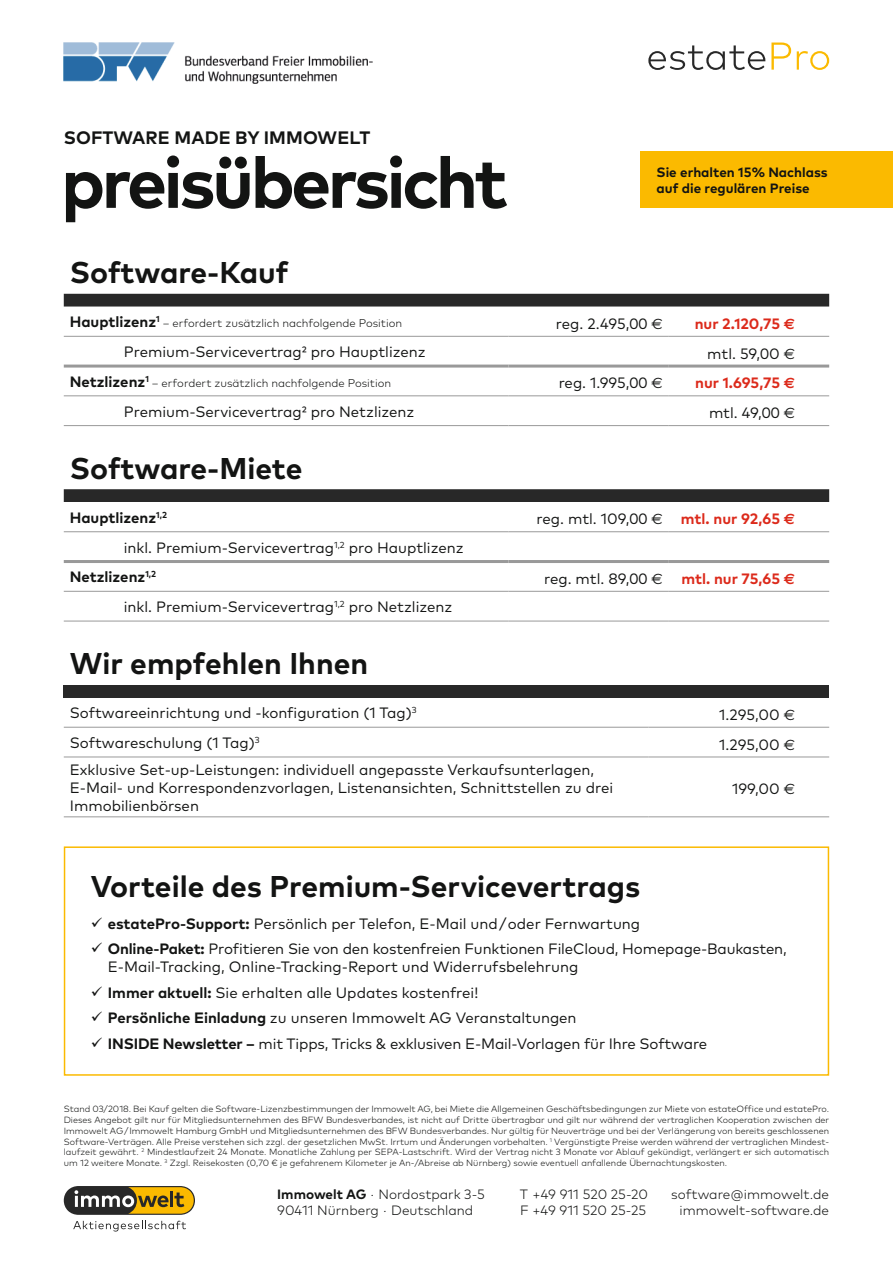
<style>
.page{position:relative;width:893px;height:1263px;background:#fff}
.page>*{position:absolute;margin:0;border:0;box-sizing:border-box;transform-origin:0 0}
.t1{font:700 72px "Mark OT";letter-spacing:-.05em;color:#131413}
.t2{font:700 30px "Mark OT";color:#131413}
.t3{font:700 18px "Mark OT";letter-spacing:.005em;color:#131413}
.t4{font:15px/18px "Mark OT";color:#131413}
.t5{font:700 15px "Mark OT";color:#dc2a1b}
.t6{font:700 15px "Mark OT";color:#131413}
.t7{font:300 13.5px "Mark OT";color:#131413}
.t8{font:700 13.5px/16.2px "Mark OT";color:#131413}
.t9{font:300 11.25px "Mark OT";color:#131413}
.t10{font:300 9px/10.8px "Mark OT";color:#131413}
.t11{font:700 8.7px "Mark OT";color:#131413}
.t12{font:8.7px "Mark OT";color:#131413}
.s1{font-weight:700;font-size:15px}
.s2{font-family:"Euro Sans Std"}
.s3{font-weight:700}
</style>
<div class="page">
<svg style="left:73px;top:1221px;width:113px;height:10px"></svg>
<svg style="left:64px;top:1186px;width:131px;height:29px;background:#89753b"></svg>
<svg style="left:648px;top:45px;width:117px;height:25px"></svg>
<svg style="left:771px;top:43px;width:20px;height:27px"></svg>
<svg style="left:797px;top:51px;width:32px;height:19px"></svg>
<div style="left:64px;top:294px;width:765px;height:12px;background:#282828"></div>
<hr style="left:64px;top:336px;width:445px;height:1px;background:#999">
<hr style="left:509px;top:336px;width:160px;height:1px;background:#999">
<hr style="left:669px;top:336px;width:160px;height:1px;background:#999">
<hr style="left:64px;top:396px;width:445px;height:1px;background:#999">
<hr style="left:509px;top:396px;width:160px;height:1px;background:#999">
<hr style="left:669px;top:396px;width:160px;height:1px;background:#999">
<hr style="left:64px;top:425px;width:445px;height:1px;background:#999">
<hr style="left:509px;top:425px;width:160px;height:1px;background:#999">
<hr style="left:669px;top:425px;width:160px;height:1px;background:#999">
<hr style="left:64px;top:365px;width:445px;height:3px;background:#999">
<hr style="left:509px;top:365px;width:160px;height:3px;background:#999">
<hr style="left:669px;top:365px;width:160px;height:3px;background:#999">
<svg style="left:64px;top:489px;width:765px;height:13px;background:#2b2b2b"></svg>
<hr style="left:64px;top:531px;width:445px;height:1px;background:#999">
<hr style="left:509px;top:531px;width:160px;height:1px;background:#999">
<hr style="left:669px;top:531px;width:160px;height:1px;background:#999">
<hr style="left:64px;top:591px;width:445px;height:1px;background:#999">
<hr style="left:509px;top:591px;width:160px;height:1px;background:#999">
<hr style="left:669px;top:591px;width:160px;height:1px;background:#999">
<hr style="left:64px;top:621px;width:445px;height:1px;background:#999">
<hr style="left:509px;top:621px;width:160px;height:1px;background:#999">
<hr style="left:669px;top:621px;width:160px;height:1px;background:#999">
<hr style="left:64px;top:560px;width:445px;height:3px;background:#999">
<hr style="left:509px;top:560px;width:160px;height:3px;background:#999">
<hr style="left:669px;top:560px;width:160px;height:3px;background:#999">
<div style="left:64px;top:685px;width:765px;height:12px;background:#282828"></div>
<hr style="left:64px;top:727px;width:584px;height:1px;background:#999">
<hr style="left:648px;top:727px;width:181px;height:1px;background:#999">
<hr style="left:64px;top:757px;width:584px;height:1px;background:#999">
<hr style="left:648px;top:757px;width:181px;height:1px;background:#999">
<hr style="left:64px;top:816px;width:584px;height:1px;background:#999">
<hr style="left:648px;top:816px;width:181px;height:1px;background:#999">
<div style="left:64px;top:846px;width:765px;height:230px;border:2px solid #fbba00"></div>
<div style="left:640px;top:151px;width:253px;height:57px;background:#fbba00"></div>
<img style="left:64px;top:43px;width:308px;height:40px">
<p class="t3" style="left:64px;top:126px;width:308px">SOFTWARE MADE BY IMMOWELT</p>
<p class="t1" style="left:61px;top:136px;width:448px">preisübersicht</p>
<p class="t2" style="left:70px;top:253px;width:220px">Software-Kauf</p>
<p class="t9" style="left:70px;top:317px;width:334px"><span class="s1">Hauptlizenz</span><sup>1</sup> – erfordert zusätzlich nachfolgende Position</p>
<p class="t4" style="left:556px;top:314px;width:108px">reg. 2.495,00 <span class="s2">€</span></p>
<p class="t5" style="left:695px;top:314px;width:102px">nur 2.120,75 <span class="s2">€</span></p>
<p class="t4" style="left:124px;top:343px;width:303px">Premium-Servicevertrag2 pro Hauptlizenz</p>
<p class="t4" style="left:707px;top:344px;width:89px">mtl. 59,00 <span class="s2">€</span></p>
<p class="t9" style="left:70px;top:376px;width:323px"><span class="s1">Netzlizenz</span><sup>1</sup> – erfordert zusätzlich nachfolgende Position</p>
<p class="t4" style="left:559px;top:374px;width:106px">reg. 1.995,00 <span class="s2">€</span></p>
<p class="t5" style="left:695px;top:373px;width:102px">nur 1.695,75 <span class="s2">€</span></p>
<p class="t4" style="left:124px;top:402px;width:292px">Premium-Servicevertrag2 pro Netzlizenz</p>
<p class="t4" style="left:709px;top:404px;width:88px">mtl. 49,00 <span class="s2">€</span></p>
<p class="t2" style="left:70px;top:449px;width:234px">Software-Miete</p>
<p class="t6" style="left:70px;top:508px;width:88px">Hauptlizenz</p>
<p class="t11" style="left:156px;top:509px;width:12px">1,2</p>
<p class="t4" style="left:537px;top:510px;width:128px">reg. mtl. 109,00 <span class="s2">€</span></p>
<p class="t5" style="left:681px;top:509px;width:116px">mtl. nur 92,65 <span class="s2">€</span></p>
<p class="t4" style="left:124px;top:538px;width:212px">inkl. Premium-Servicevertrag</p>
<p class="t12" style="left:334px;top:539px;width:12px">1,2</p>
<p class="t4" style="left:349px;top:538px;width:116px">pro Hauptlizenz</p>
<p class="t6" style="left:70px;top:567px;width:77px">Netzlizenz</p>
<p class="t11" style="left:145px;top:569px;width:12px">1,2</p>
<p class="t4" style="left:544px;top:569px;width:120px">reg. mtl. 89,00 <span class="s2">€</span></p>
<p class="t5" style="left:681px;top:569px;width:115px">mtl. nur 75,65 <span class="s2">€</span></p>
<p class="t4" style="left:124px;top:598px;width:330px">inkl. Premium-Servicevertrag <sup>2</sup> pro Netzlizenz</p>
<p class="t8" style="left:657px;top:163px;width:173px">Sie erhalten 15% Nachlass auf die regulären Preise</p>
<p class="t12" style="left:334px;top:599px;width:7px">1,</p>
<p class="t2" style="left:70px;top:644px;width:300px">Wir empfehlen Ihnen</p>
<p class="t4" style="left:70px;top:704px;width:349px">Softwareeinrichtung und -konfiguration (1 Tag)<sup>3</sup></p>
<p class="t4" style="left:719px;top:705px;width:77px">1.295,00 <span class="s2">€</span></p>
<p class="t4" style="left:70px;top:733px;width:192px">Softwareschulung (1 Tag)<sup>3</sup></p>
<p class="t4" style="left:719px;top:735px;width:77px">1.295,00 <span class="s2">€</span></p>
<p class="t4" style="left:70px;top:760px;width:526px">Exklusive Set-up-Leistungen: individuell angepasste Verkaufsunterlagen,</p>
<p class="t4" style="left:70px;top:778px;width:545px">E-Mail- und Korrespondenzvorlagen, Listenansichten, Schnittstellen zu drei<br>Immobilienbörsen</p>
<p class="t4" style="left:732px;top:780px;width:65px">199,00 <span class="s2">€</span></p>
<p class="t2" style="left:91px;top:867px;width:551px">Vorteile des Premium-Servicevertrags</p>
<p class="t4" style="left:108px;top:914px;width:534px"><span class="s3">estatePro-Support:</span> Persönlich per Telefon, E-Mail und / oder Fernwartung</p>
<p class="t4" style="left:108px;top:940px;width:680px"><span class="s3">Online-Paket:</span> Profitieren Sie von den kostenfreien Funktionen FileCloud, Homepage-Baukasten,</p>
<p class="t4" style="left:108px;top:958px;width:472px">E-Mail-Tracking, Online-Tracking-Report und Widerrufsbelehrung</p>
<p class="t4" style="left:108px;top:983px;width:372px"><span class="s3">Immer aktuell:</span> Sie erhalten alle Updates kostenfrei!</p>
<p class="t4" style="left:108px;top:1009px;width:470px"><span class="s3">Persönliche Einladung</span> zu unseren Immowelt AG Veranstaltungen</p>
<p class="t4" style="left:108px;top:1034px;width:601px"><span class="s3">INSIDE Newsletter –</span> mit Tipps, Tricks &amp; exklusiven E-Mail-Vorlagen für Ihre Software</p>
<p class="t10" style="left:64px;top:1103px;width:767px">Stand 03/2018. Bei Kauf gelten die Software-Lizenzbestimmungen der Immowelt AG, bei Miete die Allgemeinen Geschäftsbedingungen zur Miete von estateOffice und estatePro.</p>
<p class="t10" style="left:64px;top:1114px;width:767px">Dieses Angebot gilt nur für Mitgliedsunternehmen des BFW Bundesverbandes, ist nicht auf Dritte übertragbar und gilt nur während der vertraglichen Kooperation zwischen der<br>Immowelt AG / Immowelt Hamburg GmbH und Mitgliedsunternehmen des BFW Bundesverbandes. Nur gültig für Neuverträge und bei der Verlängerung von bereits geschlossenen</p>
<p class="t10" style="left:64px;top:1136px;width:767px">Software-Verträgen. Alle Preise verstehen sich zzgl. der gesetzlichen MwSt. Irrtum und Änderungen vorbehalten. <sup>1</sup> Vergünstigte Preise werden während der vertraglichen Mindest-</p>
<p class="t10" style="left:64px;top:1147px;width:767px">laufzeit gewährt. <sup>2</sup> Mindestlaufzeit 24 Monate. Monatliche Zahlung per SEPA-Lastschrift. Wird der Vertrag nicht 3 Monate vor Ablauf gekündigt, verlängert er sich automatisch um 12 weitere Monate. <sup>3</sup> Zzgl. Reisekosten (0,70 € je gefahrenem Kilometer je An-/Abreise ab Nürnberg) sowie eventuell anfallende Übernachtungskosten.</p>
<p class="t7" style="left:277px;top:1186px;width:209px"><span class="s3">Immowelt AG</span> · Nordostpark 3-5</p>
<p class="t7" style="left:520px;top:1186px;width:130px">T +49 911 520 25-20</p>
<p class="t7" style="left:671px;top:1186px;width:159px">software@immowelt.de</p>
<p class="t7" style="left:277px;top:1202px;width:198px">90411 Nürnberg · Deutschland</p>
<p class="t7" style="left:520px;top:1202px;width:127px">F +49 911 520 25-25</p>
<p class="t7" style="left:679px;top:1202px;width:151px">immowelt-software.de</p>
</div>
